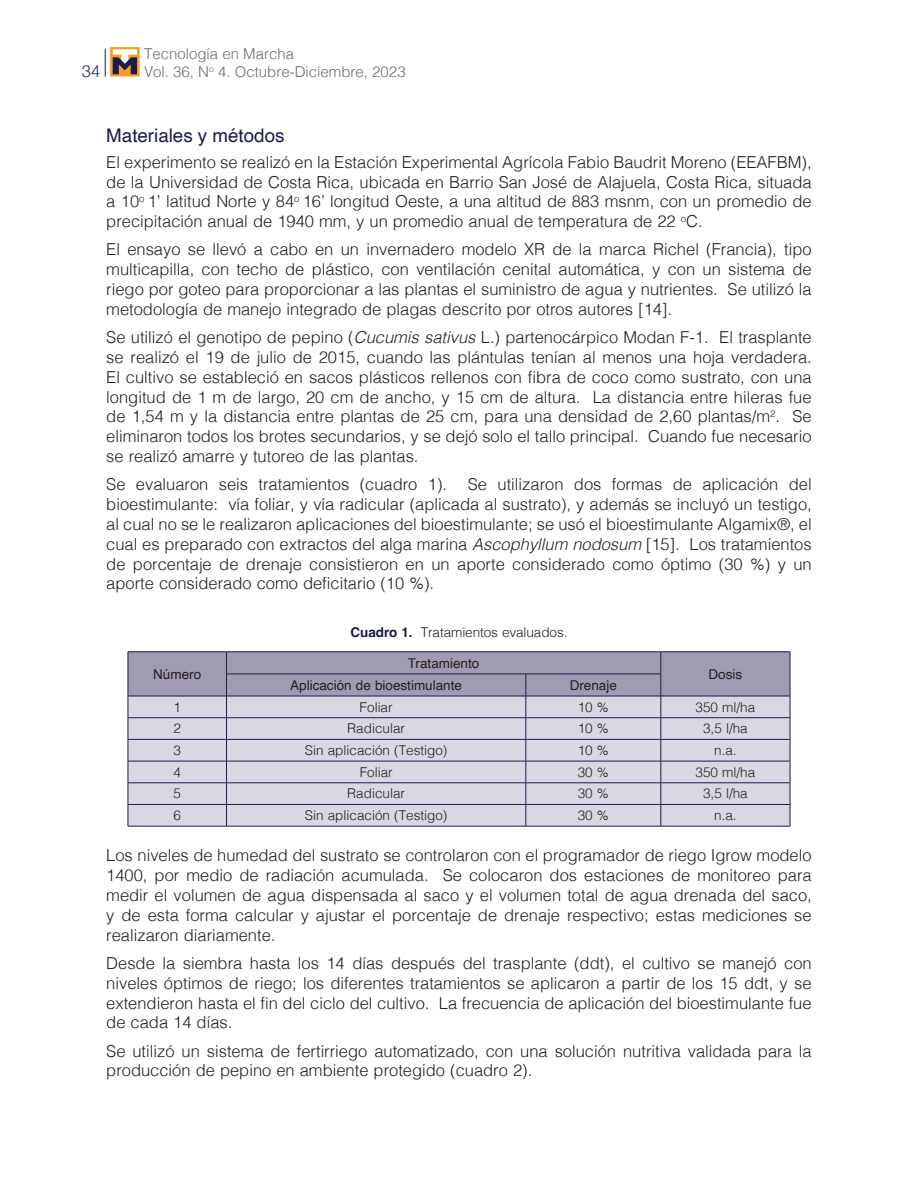
<style>
.page{position:relative;width:918px;height:1188px;background:#fff}
.page>*{position:absolute;margin:0;border:0;box-sizing:border-box;transform-origin:0 0}
.t1{font:18.75px "Helvetica";color:#1a1c4c}
.t2{font:300 16.5px/19.8px "Helvetica";color:#231f20;text-align:justify}
.t3{font:300 16.5px "Helvetica Neue";color:#1a1c4c}
.t4{font:300 15px/18px "Helvetica";color:#6c6d70}
.t5{font:300 13.5px "Helvetica";color:#231f20}
.t6{font:13.5px "Helvetica";color:#231f20}
.s1{font-style:italic}
.s2{font-weight:700;color:#1a1c4c}
</style>
<div class="page">
<svg style="left:105px;top:49px;width:1px;height:28px"></svg>
<svg style="left:110px;top:47px;width:30px;height:30px"></svg>
<svg style="left:113px;top:49px;width:24px;height:25px"></svg>
<svg style="left:128px;top:652px;width:663px;height:174px;background:#c1bfcd"></svg>
<hr style="left:128px;top:826px;width:98px;height:1px;background:#1a1c4c">
<hr style="left:226px;top:826px;width:300px;height:1px;background:#1a1c4c">
<hr style="left:526px;top:826px;width:135px;height:1px;background:#1a1c4c">
<hr style="left:661px;top:826px;width:129px;height:1px;background:#1a1c4c">
<p class="t3" style="left:82px;top:57px;width:20px">34</p>
<p class="t4" style="left:144px;top:43px;width:263px">Tecnología en Marcha<br>Vol. 36, N<sup>o</sup> 4. Octubre-Diciembre, 2023</p>
<p class="t1" style="left:106px;top:121px;width:180px">Materiales y métodos</p>
<p class="t2" style="left:106px;top:151px;width:707px">El experimento se realizó en la Estación Experimental Agrícola Fabio Baudrit Moreno (EEAFBM), de la Universidad de Costa Rica, ubicada en Barrio San José de Alajuela, Costa Rica, situada a 10<sup>o</sup> 1’ latitud Norte y 84<sup>o</sup> 16’ longitud Oeste, a una altitud de 883 msnm, con un promedio de precipitación anual de 1940 mm, y un promedio anual de temperatura de 22 <sup>o</sup>C.</p>
<p class="t2" style="left:106px;top:239px;width:707px">El ensayo se llevó a cabo en un invernadero modelo XR de la marca Richel (Francia), tipo multicapilla, con techo de plástico, con ventilación cenital automática, y con un sistema de riego por goteo para proporcionar a las plantas el suministro de agua y nutrientes. Se utilizó la metodología de manejo integrado de plagas descrito por otros autores [14].</p>
<p class="t2" style="left:106px;top:326px;width:707px">Se utilizó el genotipo de pepino (<span class="s1">Cucumis sativus</span> L.) partenocárpico Modan F-1. El trasplante se realizó el 19 de julio de 2015, cuando las plántulas tenían al menos una hoja verdadera.<br>El cultivo se estableció en sacos plásticos rellenos con fibra de coco como sustrato, con una longitud de 1 m de largo, 20 cm de ancho, y 15 cm de altura. La distancia entre hileras fue de 1,54 m y la distancia entre plantas de 25 cm, para una densidad de 2,60 plantas/m<sup>2</sup>. Se eliminaron todos los brotes secundarios, y se dejó solo el tallo principal. Cuando fue necesario se realizó amarre y tutoreo de las plantas.</p>
<p class="t2" style="left:106px;top:473px;width:342px">Se evaluaron seis tratamientos (cuadro 1).</p>
<p class="t2" style="left:106px;top:473px;width:707px;text-indent:362px">Se utilizaron dos formas de aplicación del bioestimulante: vía foliar, y vía radicular (aplicada al sustrato), y además se incluyó un testigo, al cual no se le realizaron aplicaciones del bioestimulante; se usó el bioestimulante Algamix®, el cual es preparado con extractos del alga marina <span class="s1">Ascophyllum nodosum</span> [15]. Los tratamientos de porcentaje de drenaje consistieron en un aporte considerado como óptimo (30 %) y un aporte considerado como deficitario (10 %).</p>
<p class="t5" style="left:351px;top:621px;width:218px"><span class="s2">Cuadro 1.</span> Tratamientos evaluados.</p>
<p class="t6" style="left:153px;top:664px;width:50px">Número</p>
<p class="t6" style="left:408px;top:653px;width:73px">Tratamiento</p>
<p class="t6" style="left:709px;top:664px;width:35px">Dosis</p>
<p class="t6" style="left:290px;top:675px;width:173px">Aplicación de bioestimulante</p>
<p class="t6" style="left:570px;top:675px;width:49px">Drenaje</p>
<p class="t5" style="left:173px;top:695px;width:9px">1</p>
<p class="t5" style="left:360px;top:695px;width:35px">Foliar</p>
<p class="t5" style="left:578px;top:695px;width:33px">10 %</p>
<p class="t5" style="left:696px;top:695px;width:61px">350 ml/ha</p>
<p class="t5" style="left:173px;top:717px;width:9px">2</p>
<p class="t5" style="left:347px;top:717px;width:59px">Radicular</p>
<p class="t5" style="left:578px;top:717px;width:33px">10 %</p>
<p class="t5" style="left:703px;top:717px;width:46px">3,5 l/ha</p>
<p class="t5" style="left:173px;top:739px;width:9px">3</p>
<p class="t5" style="left:305px;top:739px;width:144px">Sin aplicación (Testigo)</p>
<p class="t5" style="left:578px;top:739px;width:33px">10 %</p>
<p class="t5" style="left:714px;top:739px;width:24px">n.a.</p>
<p class="t5" style="left:173px;top:761px;width:9px">4</p>
<p class="t5" style="left:360px;top:761px;width:35px">Foliar</p>
<p class="t5" style="left:578px;top:761px;width:33px">30 %</p>
<p class="t5" style="left:696px;top:761px;width:61px">350 ml/ha</p>
<p class="t5" style="left:173px;top:782px;width:9px">5</p>
<p class="t5" style="left:347px;top:782px;width:59px">Radicular</p>
<p class="t5" style="left:578px;top:782px;width:33px">30 %</p>
<p class="t5" style="left:703px;top:782px;width:46px">3,5 l/ha</p>
<p class="t5" style="left:173px;top:804px;width:9px">6</p>
<p class="t5" style="left:305px;top:804px;width:144px">Sin aplicación (Testigo)</p>
<p class="t5" style="left:578px;top:804px;width:33px">30 %</p>
<p class="t5" style="left:714px;top:804px;width:24px">n.a.</p>
<p class="t2" style="left:106px;top:844px;width:707px">Los niveles de humedad del sustrato se controlaron con el programador de riego Igrow modelo 1400, por medio de radiación acumulada. Se colocaron dos estaciones de monitoreo para medir el volumen de agua dispensada al saco y el volumen total de agua drenada del saco, y de esta forma calcular y ajustar el porcentaje de drenaje respectivo; estas mediciones se realizaron diariamente.</p>
<p class="t2" style="left:106px;top:952px;width:707px">Desde la siembra hasta los 14 días después del trasplante (ddt), el cultivo se manejó con niveles óptimos de riego; los diferentes tratamientos se aplicaron a partir de los 15 ddt, y se extendieron hasta el fin del ciclo del cultivo. La frecuencia de aplicación del bioestimulante fue de cada 14 días.</p>
<p class="t2" style="left:106px;top:1040px;width:707px">Se utilizó un sistema de fertirriego automatizado, con una solución nutritiva validada para la producción de pepino en ambiente protegido (cuadro 2).</p>
</div>
